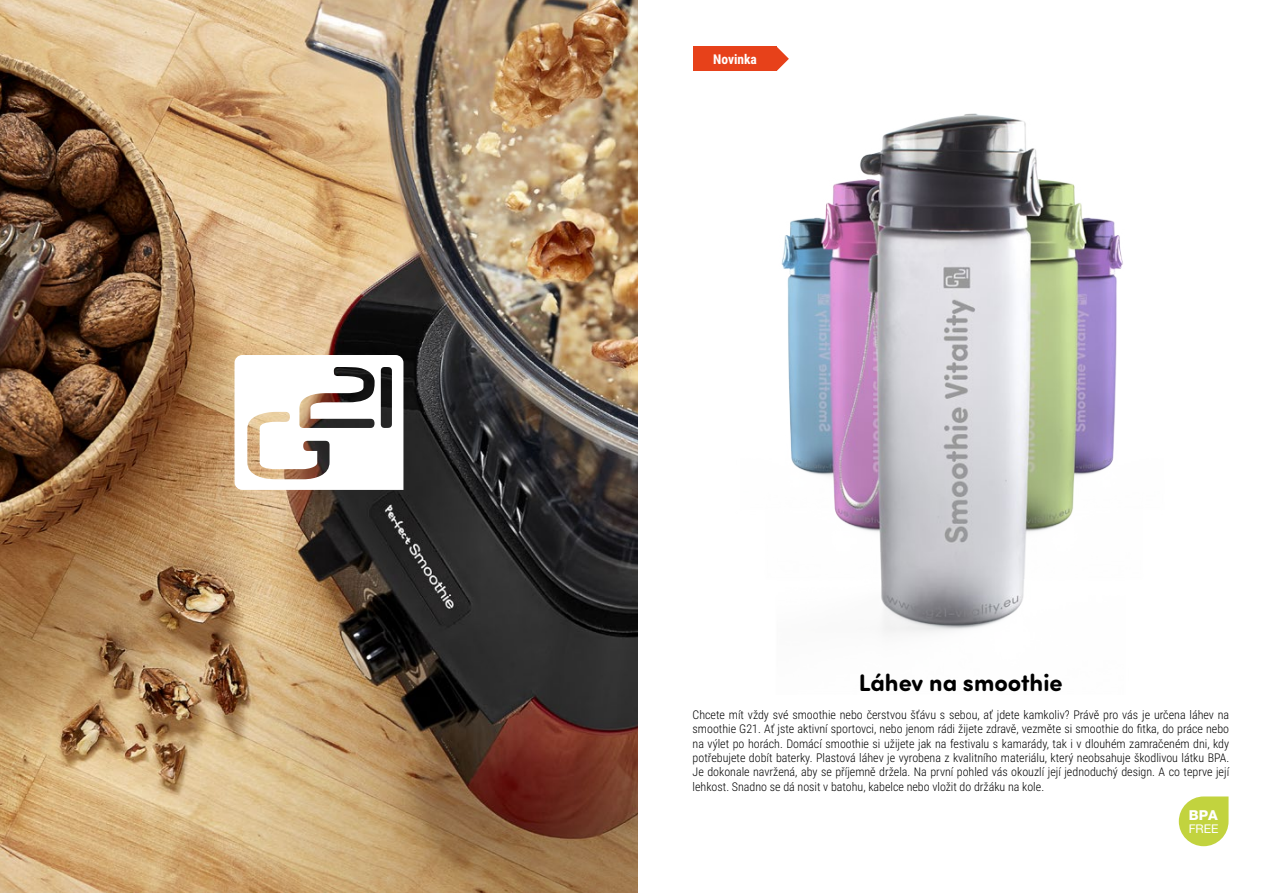
<style>
.page{position:relative;width:1276px;height:893px;background:#fff}
.page>*{position:absolute;margin:0;border:0;box-sizing:border-box;transform-origin:0 0}
.t1{font:700 24px "Sofia Pro Soft";color:#000}
.t2{font:800 13.8px "Helvetica Neue LT Pro";color:#fff}
.t3{font:700 13.5px "Roboto Condensed";color:#fff}
.t4{font:300 12px/14.4px "Roboto Condensed";color:#000;text-align:justify}
.t5{font:12px "Helvetica Neue LT Pro";color:#fff}
</style>
<div class="page">
<img style="left:0;top:0;width:638px;height:893px">
<svg style="left:234px;top:355px;width:169px;height:135px"></svg>
<div style="left:693px;top:47px;width:84px;height:24px;background:#e7411a"></div>
<svg style="left:777px;top:47px;width:12px;height:17px"></svg>
<img style="left:777px;top:64px;width:346px;height:569px">
<svg style="left:1178px;top:796px;width:50px;height:50px"></svg>
<p class="t3" style="left:713px;top:50px;width:45px">Novinka</p>
<h1 class="t1" style="left:858px;top:665px;width:205px">Láhev na smoothie</h1>
<p class="t4" style="left:692px;top:707px;width:538px">Chcete mít vždy své smoothie nebo čerstvou šťávu s sebou, ať jdete kamkoliv? Právě pro vás je určena láhev na smoothie G21. Ať jste aktivní sportovci, nebo jenom rádi žijete zdravě, vezměte si smoothie do fitka, do práce nebo na výlet po horách. Domácí smoothie si užijete jak na festivalu s kamarády, tak i v dlouhém zamračeném dni, kdy potřebujete dobít baterky. Plastová láhev je vyrobena z kvalitního materiálu, který neobsahuje škodlivou látku BPA.<br>Je dokonale navržená, aby se příjemně držela. Na první pohled vás okouzlí její jednoduchý design. A co teprve její lehkost. Snadno se dá nosit v batohu, kabelce nebo vložit do držáku na kole.</p>
<p class="t2" style="left:1188px;top:807px;width:30px">BPA</p>
<p class="t5" style="left:1188px;top:821px;width:31px">FREE</p>
</div>
